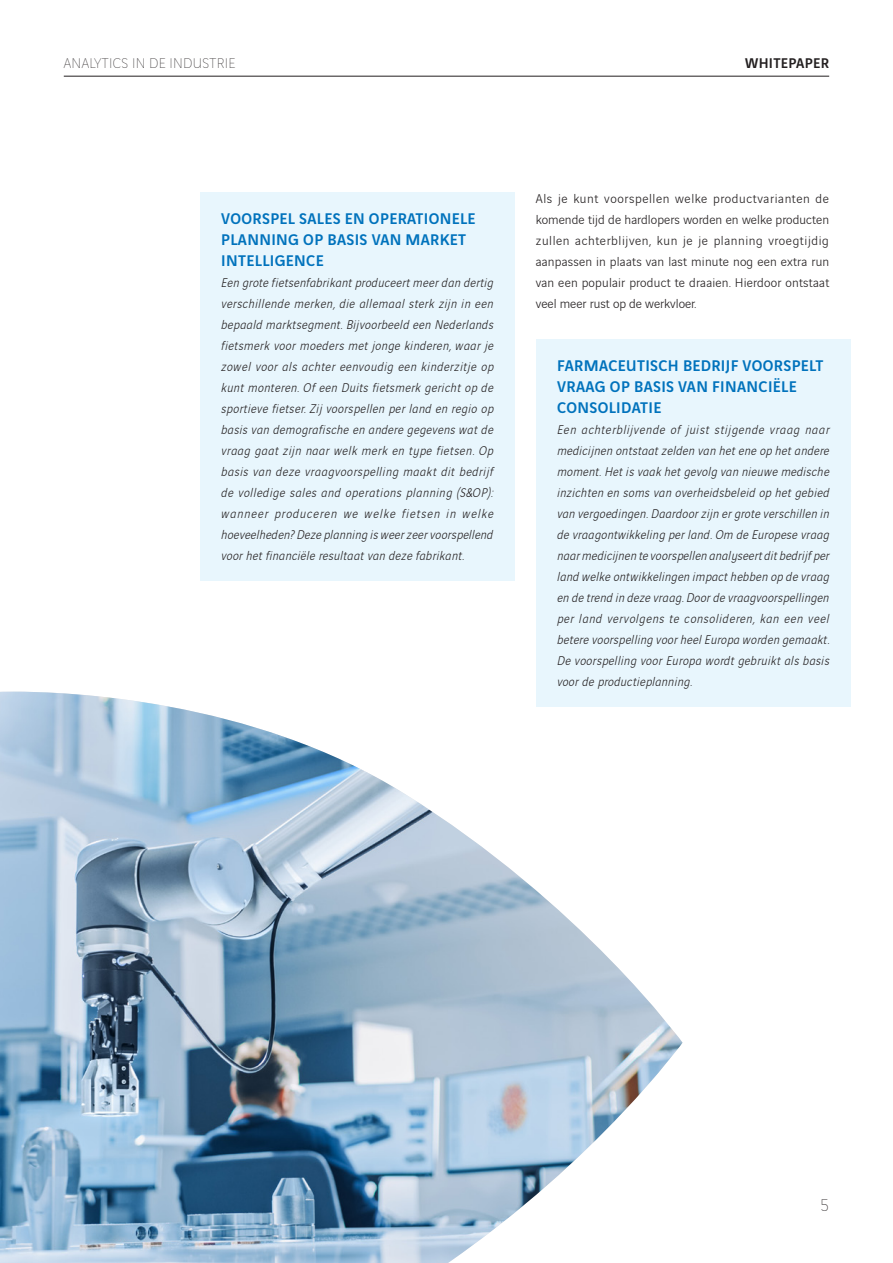
<style>
.page{position:relative;width:893px;height:1263px;background:#fff}
.page>*{position:absolute;margin:0;border:0;box-sizing:border-box;transform-origin:0 0}
.t1{font:200 18px "Vinci Sans";color:#231f20}
.t2{font:500 16.5px/21px "Vinci Sans";letter-spacing:.02em;color:#0072bc}
.t3{font:200 15px "Vinci Sans";letter-spacing:.02em;color:#231f20}
.t4{font:500 15px "Vinci Sans";letter-spacing:.02em;color:#231f20}
.t5{font:italic 300 13.5px/21px "Vinci Sans";letter-spacing:.03em;color:#231f20;text-align:justify}
.t6{font:300 13.5px/21px "Vinci Sans";color:#231f20;text-align:justify}
</style>
<div class="page">
<hr style="left:64px;top:76px;width:765px;height:1px;background:#231f20">
<div style="left:200px;top:192px;width:314px;height:389px;background:#e8f6fd"></div>
<div style="left:536px;top:339px;width:314px;height:368px;background:#e8f6fd"></div>
<img style="left:0;top:692px;width:682px;height:571px">
<p class="t3" style="left:64px;top:52px;width:173px">ANALYTICS IN DE INDUSTRIE</p>
<p class="t4" style="left:745px;top:51px;width:85px">WHITEPAPER</p>
<h3 class="t2" style="left:221px;top:206px;width:256px">VOORSPEL SALES EN OPERATIONELE<br>PLANNING OP BASIS VAN MARKET<br>INTELLIGENCE</h3>
<h3 class="t5" style="left:221px;top:271px;width:274px">Een grote fietsenfabrikant produceert meer dan dertig verschillende merken, die allemaal sterk zijn in een bepaald marktsegment. Bijvoorbeeld een Nederlands fietsmerk voor moeders met jonge kinderen, waar je zowel voor als achter eenvoudig een kinderzitje op kunt monteren. Of een Duits fietsmerk gericht op de sportieve fietser. Zij voorspellen per land en regio op basis van demografische en andere gegevens wat de vraag gaat zijn naar welk merk en type fietsen. Op basis van deze vraagvoorspelling maakt dit bedrijf de volledige sales and operations planning (S&amp;OP): wanneer produceren we welke fietsen in welke hoeveelheden? Deze planning is weer zeer voorspellend voor het financiële resultaat van deze fabrikant.</h3>
<h3 class="t6" style="left:536px;top:187px;width:295px">Als je kunt voorspellen welke productvarianten de komende tijd de hardlopers worden en welke producten zullen achterblijven, kun je je planning vroegtijdig aanpassen in plaats van last minute nog een extra run van een populair product te draaien. Hierdoor ontstaat veel meer rust op de werkvloer.</h3>
<h3 class="t2" style="left:557px;top:353px;width:268px">FARMACEUTISCH BEDRIJF VOORSPELT<br>VRAAG OP BASIS VAN FINANCIËLE<br>CONSOLIDATIE</h3>
<h3 class="t5" style="left:557px;top:418px;width:274px">Een achterblijvende of juist stijgende vraag naar medicijnen ontstaat zelden van het ene op het andere moment. Het is vaak het gevolg van nieuwe medische inzichten en soms van overheidsbeleid op het gebied van vergoedingen. Daardoor zijn er grote verschillen in de vraagontwikkeling per land. Om de Europese vraag naar medicijnen te voorspellen analyseert dit bedrijf per land welke ontwikkelingen impact hebben op de vraag en de trend in deze vraag. Door de vraagvoorspellingen per land vervolgens te consolideren, kan een veel betere voorspelling voor heel Europa worden gemaakt.<br>De voorspelling voor Europa wordt gebruikt als basis voor de productieplanning.</h3>
<h1 class="t1" style="left:820px;top:1192px;width:10px">5</h1>
</div>
